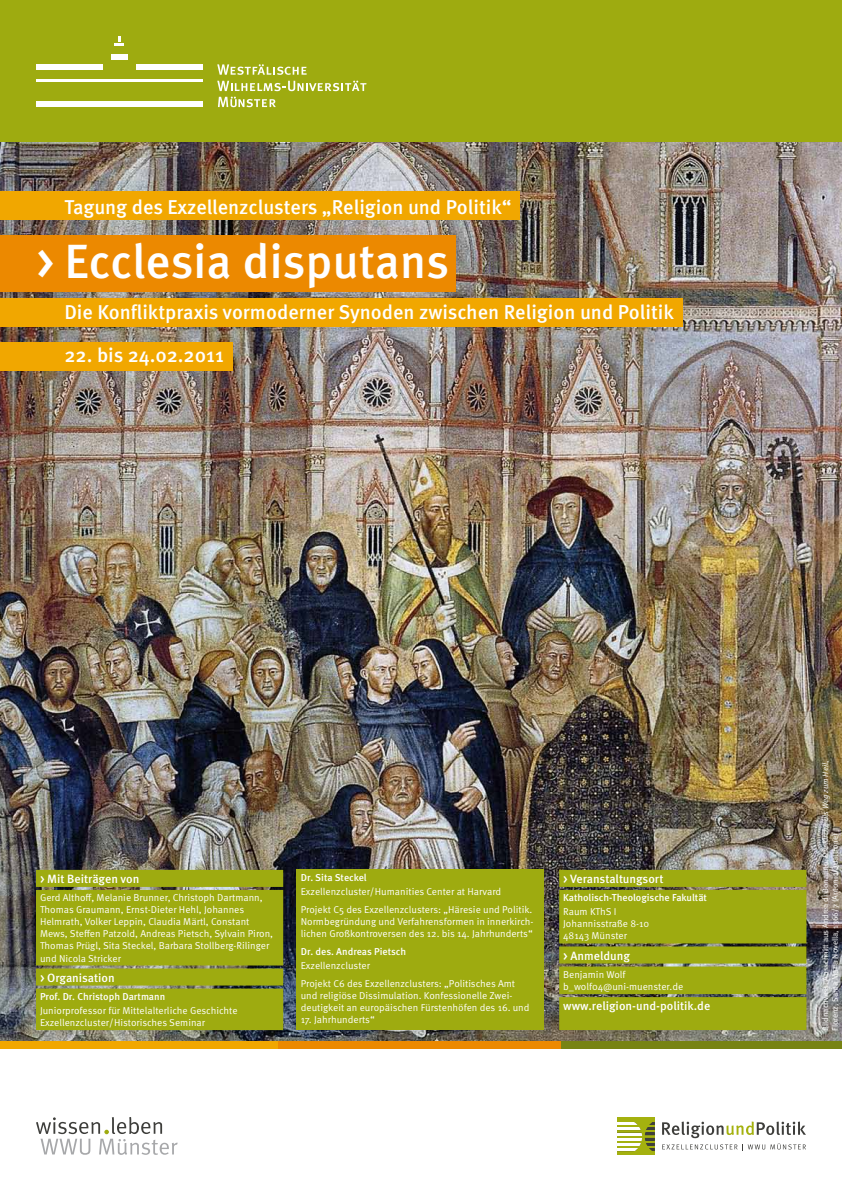
<style>
.page{position:relative;width:842px;height:1191px;background:#fff}
.page>*{position:absolute;margin:0;border:0;box-sizing:border-box;transform-origin:0 0}
.t1{font:500 48px "Meta OT";letter-spacing:-.005em;color:#fff}
.t2{font:500 20px "Meta OT";color:#fff}
.t3{font:500 12px "Meta OT";color:#fff}
.t4{font:10px/12px "Meta OT";color:#fff}
.t5{font:500 10px "Meta OT";color:#fff}
.t6{font:8px/9.6px "Meta OT";color:#fff}
.s1{font-style:italic}
</style>
<div class="page">
<img style="left:0;top:141px;width:842px;height:900px">
<div style="left:0;top:0;width:842px;height:141px;background:#9eab10"></div>
<div style="left:0;top:1041px;width:281px;height:8px;background:#f1a700"></div>
<div style="left:279px;top:1041px;width:289px;height:8px;background:#ec8900"></div>
<div style="left:561px;top:1041px;width:281px;height:8px;background:#778313"></div>
<svg style="left:36px;top:1117px;width:142px;height:38px"></svg>
<svg style="left:662px;top:1121px;width:144px;height:29px"></svg>
<div style="left:617px;top:1117px;width:38px;height:38px;background:#a4b10f"></div>
<svg style="left:617px;top:1122px;width:38px;height:30px"></svg>
<div style="left:136px;top:65px;width:66px;height:5px;background:#fff"></div>
<svg style="left:218px;top:97px;width:58px;height:10px"></svg>
<svg style="left:217px;top:81px;width:150px;height:10px"></svg>
<svg style="left:217px;top:64px;width:90px;height:11px"></svg>
<div style="left:36px;top:65px;width:67px;height:5px;background:#fff"></div>
<div style="left:36px;top:101px;width:166px;height:6px;background:#fff"></div>
<div style="left:111px;top:54px;width:17px;height:6px;background:#fff"></div>
<hr style="left:36px;top:80px;width:166px;height:2px;background:#fff">
<svg style="left:114px;top:36px;width:10px;height:10px"></svg>
<div style="left:0;top:235px;width:456px;height:56px;background:#ec8900"></div>
<div style="left:0;top:298px;width:682px;height:29px;background:#f1a700"></div>
<div style="left:0;top:191px;width:519px;height:29px;background:#f1a700"></div>
<div style="left:0;top:342px;width:232px;height:28px;background:#f1a700"></div>
<svg style="left:36px;top:870px;width:247px;height:160px;background:#9ba815"></svg>
<div style="left:297px;top:870px;width:247px;height:160px;background:#9eab10"></div>
<svg style="left:559px;top:870px;width:247px;height:160px;background:#99a515"></svg>
<h2 class="t2" style="left:64px;top:194px;width:449px">Tagung des Exzellenzclusters „Religion und Politik“</h2>
<h1 class="t1" style="left:36px;top:232px;width:415px">&gt; Ecclesia disputans</h1>
<h2 class="t2" style="left:64px;top:300px;width:611px">Die Konfliktpraxis vormoderner Synoden zwischen Religion und Politik</h2>
<h2 class="t2" style="left:64px;top:343px;width:161px">22. bis 24.02.2011</h2>
<p class="t3" style="left:40px;top:871px;width:101px">&gt; Mit Beiträgen von</p>
<p class="t4" style="left:40px;top:892px;width:235px">Gerd Althoff, Melanie Brunner, Christoph Dartmann, Thomas Graumann, Ernst-Dieter Hehl, Johannes Helmrath, Volker Leppin, Claudia Märtl, Constant Mews, Steffen Patzold, Andreas Pietsch, Sylvain Piron, Thomas Prügl, Sita Steckel, Barbara Stollberg-Rilinger und Nicola Stricker</p>
<p class="t3" style="left:40px;top:970px;width:76px">&gt; Organisation</p>
<p class="t5" style="left:40px;top:990px;width:127px">Prof. Dr. Christoph Dartmann</p>
<p class="t4" style="left:40px;top:1004px;width:199px">Juniorprofessor für Mittelalterliche Geschichte<br>Exzellenzcluster/Historisches Seminar</p>
<p class="t5" style="left:301px;top:871px;width:67px">Dr. Sita Steckel</p>
<p class="t4" style="left:301px;top:883px;width:233px;line-height:18px">Exzellenzcluster/Humanities Center at Harvard<br>Projekt C5 des Exzellenzclusters: „Häresie und Politik.</p>
<p class="t4" style="left:301px;top:916px;width:234px">Normbegründung und Verfahrensformen in innerkirch&shy;lichen Großkontroversen des 12. bis 14. Jahrhunderts“</p>
<p class="t5" style="left:301px;top:945px;width:107px">Dr. des. Andreas Pietsch</p>
<p class="t4" style="left:301px;top:957px;width:216px;line-height:18px">Exzellenzcluster<br>Projekt C6 des Exzellenzclusters: „Politisches Amt</p>
<p class="t4" style="left:301px;top:990px;width:230px">und religiöse Dissimulation. Konfessionelle Zwei&shy;deutigkeit an europäischen Fürstenhöfen des 16. und</p>
<p class="t4" style="left:301px;top:1014px;width:76px">17. Jahrhunderts“</p>
<p class="t3" style="left:563px;top:871px;width:102px">&gt; Veranstaltungsort</p>
<p class="t5" style="left:563px;top:891px;width:145px">Katholisch-Theologische Fakultät</p>
<p class="t4" style="left:563px;top:906px;width:88px">Raum KThS I<br>Johannisstraße 8-10<br>48143 Münster</p>
<p class="t3" style="left:563px;top:948px;width:68px">&gt; Anmeldung</p>
<p class="t4" style="left:563px;top:968px;width:122px">Benjamin Wolf b_wolf04@uni-muenster.de</p>
<p class="t3" style="left:563px;top:998px;width:149px">www.religion-und-politik.de</p>
<p class="t6" style="left:821px;top:1030px;width:271px;rotate:-90deg">Bildnachweis: Ausschnitt aus Andrea di Bonaiuto, <span class="s1">Die Kirche als Weg zum Heil</span>,<br>Florenz, Santa Maria Novella, 1366/7 (Antonio Quattrone)</p>
</div>
